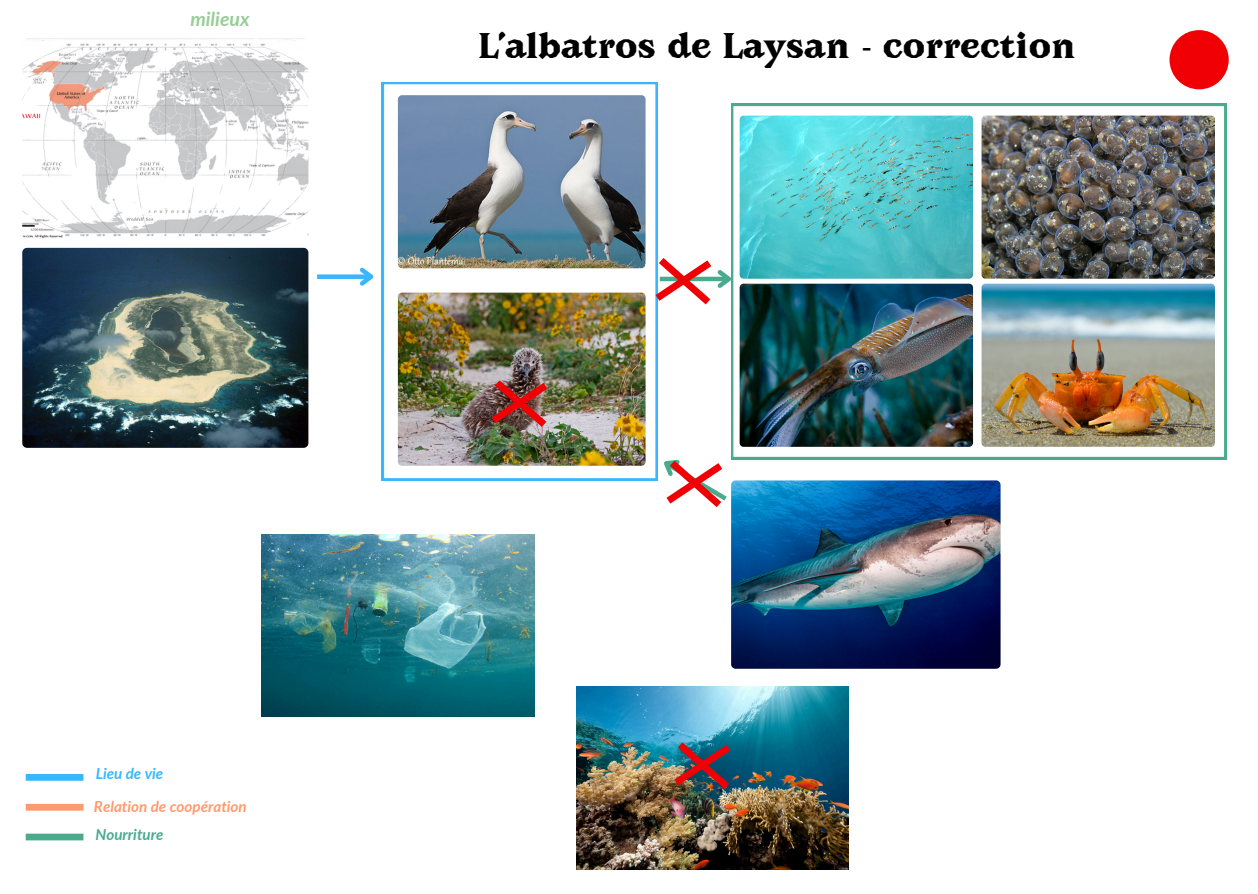
<style>
.page{position:relative;width:1258px;height:894px;background:#fff}
.page>*{position:absolute;margin:0;border:0;box-sizing:border-box;transform-origin:0 0}
.t1{font:900 31.2px "Avara";color:#000}
.t2{font:italic 700 19.5px "Lato";color:#9c9}
.t3{font:italic 700 15.3px "Lato";color:#ff9a6e}
.t4{font:italic 700 15.3px "Lato";color:#4aab8c}
.t5{font:italic 700 15.3px "Lato";color:#38b6ff}
</style>
<div class="page">
<img style="left:22px;top:248px;width:286px;height:199px;border-radius:5px">
<img style="left:22px;top:39px;width:286px;height:200px;border-radius:5px">
<img style="left:731px;top:480px;width:269px;height:188px;border-radius:5px">
<div style="left:26px;top:773px;width:57px;height:7px;background:#38b6ff"></div>
<div style="left:26px;top:803px;width:57px;height:7px;background:#ff9a6e"></div>
<div style="left:26px;top:833px;width:57px;height:7px;background:#4aab8c"></div>
<div style="left:317px;top:274px;width:54px;height:5px;background:#38b6ff"></div>
<svg style="left:356px;top:267px;width:18px;height:19px"></svg>
<img style="left:382px;top:82px;width:276px;height:398px">
<img style="left:731px;top:104px;width:495px;height:355px">
<img style="left:262px;top:534px;width:272px;height:182px">
<img style="left:576px;top:686px;width:272px;height:182px">
<img style="left:484px;top:373px;width:71px;height:61px">
<svg style="left:653px;top:448px;width:79px;height:66px"></svg>
<svg style="left:648px;top:251px;width:88px;height:60px"></svg>
<img style="left:667px;top:735px;width:71px;height:60px">
<div style="left:1169px;top:30px;width:59px;height:59px;background:#f00005;border-radius:50%"></div>
<p class="t2" style="left:190px;top:7px;width:61px">milieux</p>
<p class="t1" style="left:478px;top:32px;width:600px">L’albatros de Laysan - correction</p>
<p class="t5" style="left:96px;top:764px;width:69px">Lieu de vie</p>
<p class="t3" style="left:94px;top:797px;width:154px">Relation de coopération</p>
<p class="t4" style="left:95px;top:824px;width:70px">Nourriture</p>
</div>
